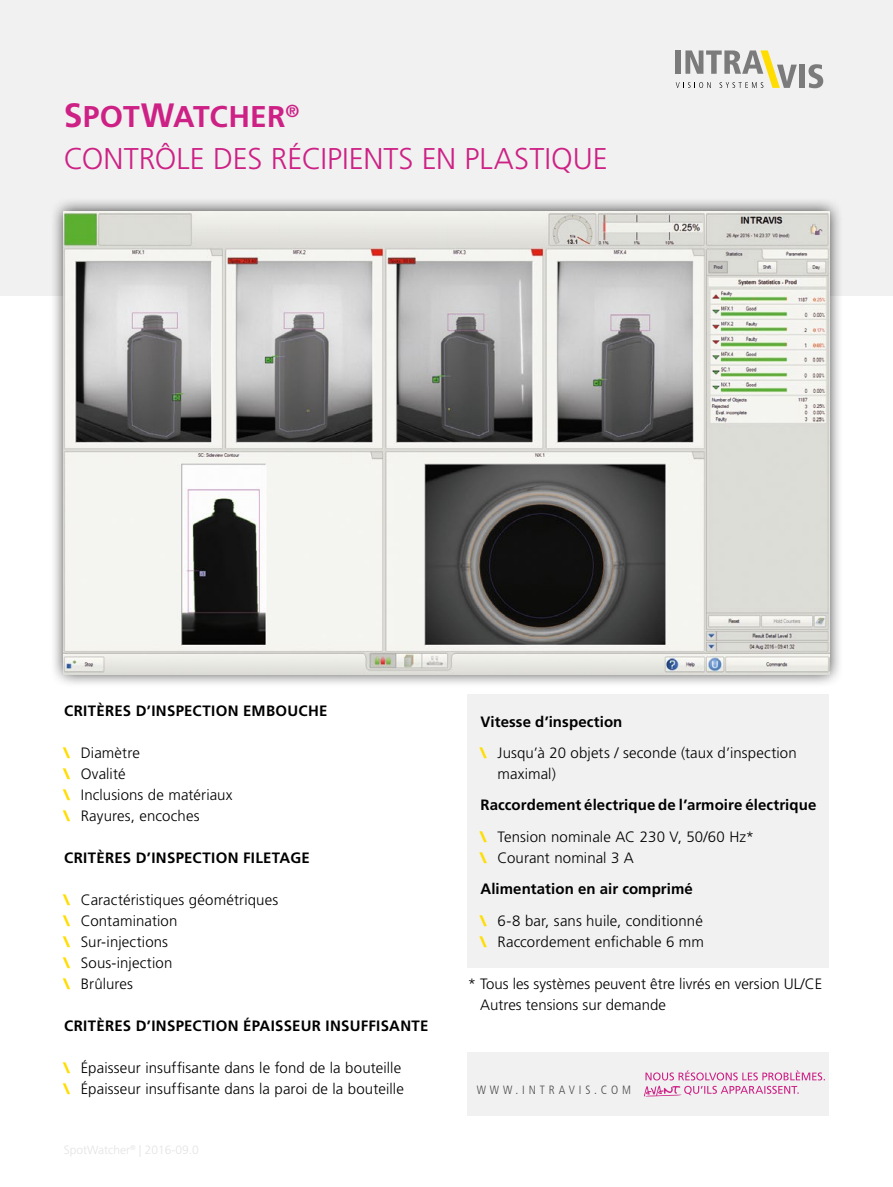
<style>
.page{position:relative;width:893px;height:1187px;background:#fff}
.page>*{position:absolute;margin:0;border:0;box-sizing:border-box;transform-origin:0 0}
.t1{font:300 30px/42px "Frutiger LT Std";color:#cd2185}
.t2{font:300 15px/21px "Frutiger LT Std";letter-spacing:.005em;color:#000}
.t3{font:700 15px/32.2px "Frutiger LT Std";letter-spacing:.015em;color:#000}
.t4{font:300 condensed 12px "Frutiger LT Std";letter-spacing:.325em;color:#4a4a49}
.s1{font-weight:700;font-size:33.75px}
.s2{font-weight:700}
.s3{font-weight:900;color:#fd0}
.s4{font-weight:300}
</style>
<div class="page">
<div style="left:0;top:0;width:893px;height:295px;background:#f1f1f1"></div>
<div style="left:50px;top:197px;width:793px;height:491px;background:#000;opacity:.75"></div>
<img style="left:64px;top:211px;width:765px;height:463px">
<svg style="left:676px;top:50px;width:121px;height:38px"></svg>
<div style="left:799px;top:65px;width:6px;height:23px;background:#7c7b7b"></div>
<svg style="left:808px;top:64px;width:15px;height:24px"></svg>
<div style="left:468px;top:1051px;width:361px;height:64px;background:#f1f1f1"></div>
<div style="left:468px;top:694px;width:361px;height:273px;background:#f1f1f1"></div>
<svg style="left:644px;top:1070px;width:181px;height:26px"></svg>
<h1 class="t1" style="left:64px;top:96px;width:546px"><span class="s1">S</span><span class="s2">POT</span><span class="s1">W</span><span class="s2">ATCHER</span><sup>®<br></sup>CONTRÔLE DES RÉCIPIENTS EN PLASTIQUE</h1>
<p class="t3" style="left:64px;top:694px;width:265px">CRITÈRES D’INSPECTION EMBOUCHE</p>
<p class="t2" style="left:64px;top:742px;width:170px"><span class="s3">\</span> Diamètre<br><span class="s3">\</span> Ovalité<br><span class="s3">\</span> Inclusions de matériaux <span class="s3">\</span> Rayures, encoches</p>
<p class="t3" style="left:64px;top:841px;width:247px">CRITÈRES D’INSPECTION FILETAGE</p>
<p class="t2" style="left:64px;top:889px;width:216px"><span class="s3">\</span> Caractéristiques géométriques <span class="s3">\</span> Contamination<br><span class="s3">\</span> Sur-injections<br><span class="s3">\</span> Sous-injection<br><span class="s3">\</span> Brûlures</p>
<p class="t3" style="left:64px;top:1009px;width:366px">CRITÈRES D’INSPECTION ÉPAISSEUR INSUFFISANTE</p>
<p class="t2" style="left:64px;top:1057px;width:342px"><span class="s3">\</span> Épaisseur insuffisante dans le fond de la bouteille <span class="s3">\</span> Épaisseur insuffisante dans la paroi de la bouteille</p>
<p class="t2" style="left:480px;top:706px;width:318px;line-height:30.8px"><span class="s2">Vitesse d’inspection<br></span><span class="s3">\</span> Jusqu’à 20 objets / seconde (taux d’inspection</p>
<p class="t2" style="left:497px;top:763px;width:60px">maximal)</p>
<p class="t3" style="left:480px;top:788px;width:337px">Raccordement électrique de l’armoire électrique <span class="s3">\</span> <span class="s4">Tension nominale AC 230 V, 50/60 Hz*</span></p>
<p class="t3" style="left:480px;top:842px;width:214px;line-height:30.8px"><span class="s3">\</span> <span class="s4">Courant nominal 3 A<br></span>Alimentation en air comprimé</p>
<p class="t2" style="left:480px;top:910px;width:225px"><span class="s3">\</span> 6-8 bar, sans huile, conditionné <span class="s3">\</span> Raccordement enfichable 6 mm</p>
<p class="t2" style="left:480px;top:973px;width:343px;text-indent:-13px">* Tous les systèmes peuvent être livrés en version UL/CE<br>Autres tensions sur demande</p>
<p class="t4" style="left:477px;top:1083px;width:156px">WWW.INTRAVIS.COM</p>
</div>
